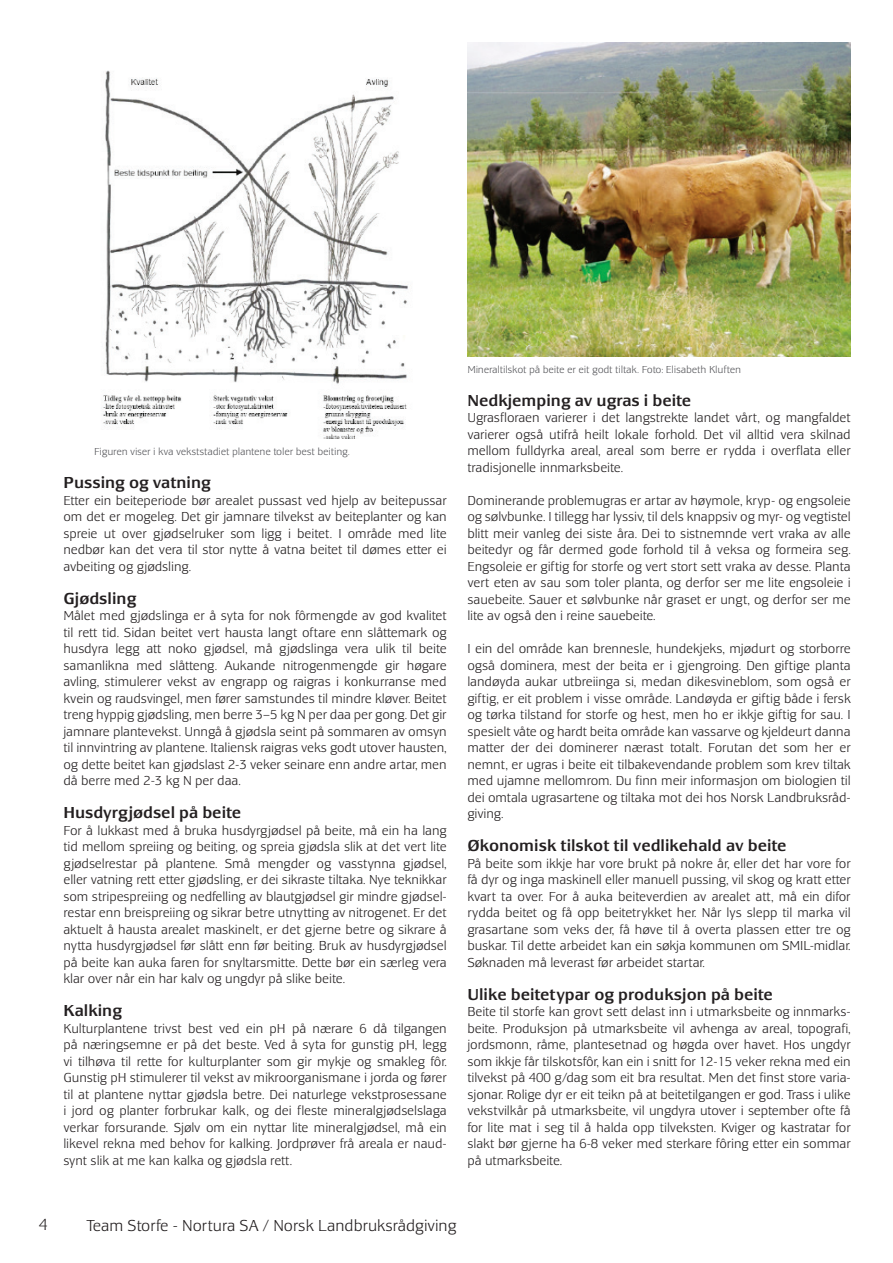
<style>
.page{position:relative;width:893px;height:1263px;background:#fff}
.page>*{position:absolute;margin:0;border:0;box-sizing:border-box;transform-origin:0 0}
.t1{font:16.5px "Lesmore Medium TF";letter-spacing:.04em;color:#231f20}
.t2{font:16.5px "Lesmore Light TF";letter-spacing:.04em;color:#231f20}
.t3{font:13.5px/16.5px "Lesmore Light TF";letter-spacing:.04em;color:#231f20;text-align:justify}
.t4{font:10.5px "Lesmore Light TF";letter-spacing:.04em;color:#55565a}
</style>
<div class="page">
<img style="left:103px;top:70px;width:305px;height:368px">
<img style="left:468px;top:43px;width:382px;height:313px">
<p class="t4" style="left:95px;top:445px;width:256px">Figuren viser i kva vekststadiet plantene toler best beiting.</p>
<p class="t1" style="left:64px;top:473px;width:148px">Pussing og vatning</p>
<p class="t3" style="left:64px;top:492px;width:384px">Etter ein beiteperiode bør arealet pussast ved hjelp av beitepussar om det er mogeleg. Det gir jamnare tilvekst av beiteplanter og kan spreie ut over gjødselruker som ligg i beitet. I område med lite nedbør kan det vera til stor nytte å vatna beitet til dømes etter ei avbeiting og gjødsling.</p>
<p class="t1" style="left:64px;top:589px;width:74px">Gjødsling</p>
<p class="t3" style="left:64px;top:607px;width:384px">Målet med gjødslinga er å syta for nok fôrmengde av god kvalitet til rett tid. Sidan beitet vert hausta langt oftare enn slåttemark og husdyra legg att noko gjødsel, må gjødslinga vera ulik til beite samanlikna med slåtteng. Aukande nitrogenmengde gir høgare avling, stimulerer vekst av engrapp og raigras i konkurranse med kvein og raudsvingel, men fører samstundes til mindre kløver. Beitet treng hyppig gjødsling, men berre 3–5 kg N per daa per gong. Det gir jamnare plantevekst. Unngå å gjødsla seint på sommaren av omsyn til innvintring av plantene. Italiensk raigras veks godt utover hausten, og dette beitet kan gjødslast 2-3 veker seinare enn andre artar, men då berre med 2-3 kg N per daa.</p>
<p class="t1" style="left:64px;top:803px;width:178px">Husdyrgjødsel på beite</p>
<p class="t3" style="left:64px;top:822px;width:384px">For å lukkast med å bruka husdyrgjødsel på beite, må ein ha lang tid mellom spreiing og beiting, og spreia gjødsla slik at det vert lite gjødselrestar på plantene. Små mengder og vasstynna gjødsel, eller vatning rett etter gjødsling, er dei sikraste tiltaka. Nye teknikkar som stripespreiing og nedfelling av blautgjødsel gir mindre gjødsel&shy;restar enn breispreiing og sikrar betre utnytting av nitrogenet. Er det aktuelt å hausta arealet maskinelt, er det gjerne betre og sikrare å nytta husdyrgjødsel før slått enn før beiting. Bruk av husdyrgjødsel på beite kan auka faren for snyltarsmitte. Dette bør ein særleg vera klar over når ein har kalv og ungdyr på slike beite.</p>
<p class="t1" style="left:64px;top:1001px;width:59px">Kalking</p>
<p class="t3" style="left:64px;top:1020px;width:384px">Kulturplantene trivst best ved ein pH på nærare 6 då tilgangen på næringsemne er på det beste. Ved å syta for gunstig pH, legg vi tilhøva til rette for kulturplanter som gir mykje og smakleg fôr.<br>Gunstig pH stimulerer til vekst av mikroorganismane i jorda og fører til at plantene nyttar gjødsla betre. Dei naturlege vekstprosessane i jord og planter forbrukar kalk, og dei fleste mineralgjødselslaga verkar forsurande. Sjølv om ein nyttar lite mineralgjødsel, må ein likevel rekna med behov for kalking. Jordprøver frå areala er naud&shy;synt slik at me kan kalka og gjødsla rett.</p>
<p class="t4" style="left:468px;top:363px;width:275px">Mineraltilskot på beite er eit godt tiltak. Foto: Elisabeth Kluften</p>
<p class="t1" style="left:468px;top:391px;width:225px">Nedkjemping av ugras i beite</p>
<p class="t3" style="left:468px;top:409px;width:384px">Ugrasfloraen varierer i det langstrekte landet vårt, og mangfaldet varierer også utifrå heilt lokale forhold. Det vil alltid vera skilnad mellom fulldyrka areal, areal som berre er rydda i overflata eller tradisjonelle innmarksbeite.</p>
<p class="t3" style="left:468px;top:492px;width:384px">Dominerande problemugras er artar av høymole, kryp- og engsoleie og sølvbunke. I tillegg har lyssiv, til dels knappsiv og myr- og vegtistel blitt meir vanleg dei siste åra. Dei to sistnemnde vert vraka av alle beitedyr og får dermed gode forhold til å veksa og formeira seg.<br>Engsoleie er giftig for storfe og vert stort sett vraka av desse. Planta vert eten av sau som toler planta, og derfor ser me lite engsoleie i sauebeite. Sauer et sølvbunke når graset er ungt, og derfor ser me lite av også den i reine sauebeite.</p>
<p class="t3" style="left:468px;top:640px;width:384px">I ein del område kan brennesle, hundekjeks, mjødurt og storborre også dominera, mest der beita er i gjengroing. Den giftige planta landøyda aukar utbreiinga si, medan dikesvineblom, som også er giftig, er eit problem i visse område. Landøyda er giftig både i fersk og tørka tilstand for storfe og hest, men ho er ikkje giftig for sau. I spesielt våte og hardt beita område kan vassarve og kjeldeurt danna matter der dei dominerer nærast totalt. Forutan det som her er nemnt, er ugras i beite eit tilbakevendande problem som krev tiltak med ujamne mellomrom. Du finn meir informasjon om biologien til dei omtala ugrasartene og tiltaka mot dei hos Norsk Landbruksråd&shy;giving.</p>
<p class="t1" style="left:468px;top:836px;width:320px">Økonomisk tilskot til vedlikehald av beite</p>
<p class="t3" style="left:468px;top:855px;width:384px">På beite som ikkje har vore brukt på nokre år, eller det har vore for få dyr og inga maskinell eller manuell pussing, vil skog og kratt etter kvart ta over. For å auka beiteverdien av arealet att, må ein difor rydda beitet og få opp beitetrykket her. Når lys slepp til marka vil grasartane som veks der, få høve til å overta plassen etter tre og buskar. Til dette arbeidet kan ein søkja kommunen om SMIL-midlar.<br>Søknaden må leverast før arbeidet startar.</p>
<p class="t1" style="left:468px;top:985px;width:306px">Ulike beitetypar og produksjon på beite</p>
<p class="t3" style="left:468px;top:1003px;width:384px">Beite til storfe kan grovt sett delast inn i utmarksbeite og innmarks&shy;beite. Produksjon på utmarksbeite vil avhenga av areal, topografi, jordsmonn, råme, plantesetnad og høgda over havet. Hos ungdyr som ikkje får tilskotsfôr, kan ein i snitt for 12-15 veker rekna med ein tilvekst på 400 g/dag som eit bra resultat. Men det finst store varia&shy;sjonar. Rolige dyr er eit teikn på at beitetilgangen er god. Trass i ulike vekstvilkår på utmarksbeite, vil ungdyra utover i september ofte få for lite mat i seg til å halda opp tilveksten. Kviger og kastratar for slakt bør gjerne ha 6-8 veker med sterkare fôring etter ein sommar på utmarksbeite.</p>
<p class="t2" style="left:39px;top:1215px;width:10px">4</p>
<p class="t2" style="left:87px;top:1216px;width:371px">Team Storfe - Nortura SA / Norsk Landbruksrådgiving</p>
</div>
